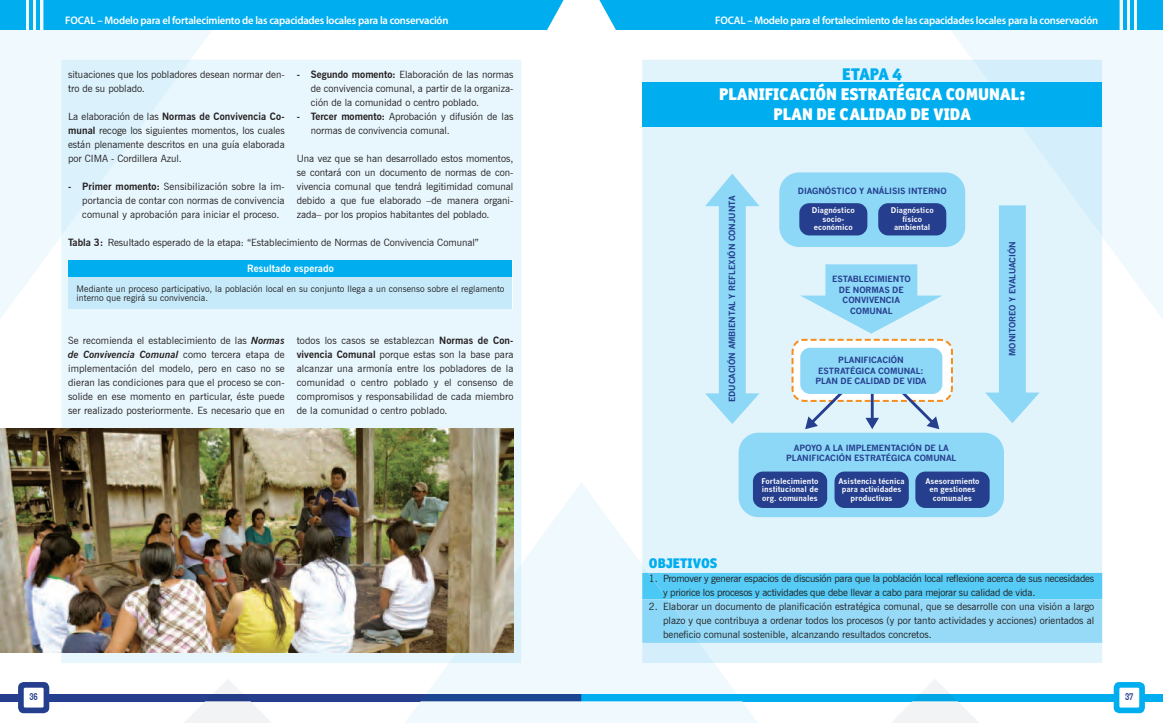
<style>
.page{position:relative;width:1163px;height:723px;background:#fff}
.page>*{position:absolute;margin:0;border:0;box-sizing:border-box;transform-origin:0 0}
.t1{font:900 17px/20px "Officina San ITC";color:#fff;text-align:center}
.t2{font:900 17px "Officina San ITC";letter-spacing:-.025em;color:#00aeef}
.t3{font:900 14px "Officina San ITC";color:#00aeef}
.t4{font:600 11px "Myriad Pro";letter-spacing:-.02em;color:#fff}
.t5{font:10px/14px "News Gothic BT";color:#231f20;text-align:justify}
.t6{font:10px/14px "News Gothic BT";letter-spacing:-.02em;color:#231f20}
.t7{font:700 10px "News Gothic BT";letter-spacing:.01em;color:#fff}
.t8{font:700 9.6px "Geometric Slab 703 BT";color:#253f8e;scale:.83 1}
.t9{font:9px/9px "News Gothic BT";letter-spacing:.01em;color:#231f20}
.t10{font:700 8.4px/10.5px "News Gothic";letter-spacing:-.01em;color:#253f8e;text-align:center}
.t11{font:700 7.7px/8.4px "News Gothic";color:#fff;text-align:center}
.s1{font-weight:700}
.s2{font-weight:700;font-style:italic}
</style>
<div class="page">
<div style="left:0;top:694px;width:581px;height:7px;background:#253f8e"></div>
<div style="left:581px;top:694px;width:581px;height:7px;background:#00aeef"></div>
<div style="left:18px;top:682px;width:31px;height:31px;background:#253f8e;border-radius:6px"></div>
<svg style="left:1113px;top:682px;width:31px;height:31px"></svg>
<div style="left:24px;top:688px;width:20px;height:19px;background:#fff"></div>
<div style="left:1119px;top:688px;width:19px;height:19px;background:#fff"></div>
<svg style="left:951px;top:0;width:211px;height:320px;fill:#f0f9fd"></svg>
<svg style="left:0;top:0;width:212px;height:319px;fill:#f0f9fd"></svg>
<svg style="left:890px;top:680px;width:89px;height:43px"></svg>
<svg style="left:183px;top:680px;width:89px;height:43px"></svg>
<div style="left:0;top:0;width:26px;height:30px;background:#00aeef"></div>
<div style="left:1136px;top:0;width:26px;height:30px;background:#00aeef"></div>
<hr style="left:29px;top:0;width:4px;height:30px;background:#00aeef">
<svg style="left:1129px;top:0;width:4px;height:30px"></svg>
<hr style="left:36px;top:0;width:4px;height:30px;background:#00aeef">
<svg style="left:1122px;top:0;width:4px;height:30px"></svg>
<div style="left:43px;top:0;width:521px;height:30px;background:#00aeef"></div>
<div style="left:599px;top:0;width:520px;height:30px;background:#00aeef"></div>
<svg style="left:405px;top:483px;width:353px;height:240px;fill:#f0f9fd"></svg>
<svg style="left:421px;top:694px;width:321px;height:7px"></svg>
<div style="left:61px;top:60px;width:460px;height:603px;background:#e8f6fd"></div>
<svg style="left:61px;top:60px;width:129px;height:176px;background:#e1f4fc"></svg>
<svg style="left:449px;top:564px;width:72px;height:99px"></svg>
<div style="left:642px;top:60px;width:459px;height:505px;background:#e1f4fc"></div>
<div style="left:642px;top:82px;width:459px;height:45px;background:#00aeef"></div>
<svg style="left:642px;top:565px;width:459px;height:98px;background:#99ddf8"></svg>
<div style="left:779px;top:172px;width:186px;height:75px;background:#8dd7f7;border-radius:20px"></div>
<svg style="left:705px;top:174px;width:54px;height:250px;background:#b6e5f9"></svg>
<svg style="left:972px;top:60px;width:129px;height:363px;background:#b8e6f9"></svg>
<svg style="left:791px;top:264px;width:161px;height:165px;background:#c8e5f2"></svg>
<div style="left:799px;top:203px;width:68px;height:32px;background:#253f8e;border-radius:10px"></div>
<div style="left:878px;top:203px;width:68px;height:32px;background:#253f8e;border-radius:10px"></div>
<div style="left:800px;top:348px;width:142px;height:46px;background:#8dd7f7;border-radius:10px"></div>
<div style="left:738px;top:433px;width:265px;height:84px;background:#8dd7f7;border-radius:20px"></div>
<div style="left:752px;top:471px;width:75px;height:37px;background:#253f8e;border-radius:10px"></div>
<div style="left:834px;top:471px;width:74px;height:37px;background:#253f8e;border-radius:10px"></div>
<div style="left:915px;top:471px;width:74px;height:37px;background:#253f8e;border-radius:10px"></div>
<div style="left:68px;top:260px;width:444px;height:17px;background:#00aeef"></div>
<div style="left:68px;top:277px;width:444px;height:31px;background:#c6eafa"></div>
<hr style="left:512px;top:277px;width:1px;height:31px;background:#fff">
<svg style="left:512px;top:260px;width:1px;height:17px"></svg>
<img style="left:0;top:428px;width:513px;height:224px">
<p class="t4" style="left:65px;top:13px;width:384px">FOCAL – Modelo para el fortalecimiento de las capacidades locales para la conservación</p>
<p class="t4" style="left:715px;top:13px;width:384px">FOCAL – Modelo para el fortalecimiento de las capacidades locales para la conservación</p>
<p class="t5" style="left:68px;top:67px;width:218px">situaciones que los pobladores desean normar den&shy;tro de su poblado.</p>
<p class="t5" style="left:68px;top:109px;width:218px">La elaboración de las <span class="s1">Normas de Convivencia Co&shy;munal</span> recoge los siguientes momentos, los cuales están plenamente descritos en una guía elaborada por CIMA - Cordillera Azul.</p>
<p class="t5" style="left:82px;top:179px;width:204px;text-indent:-14px"><span class="s1">- Primer momento:</span> Sensibilización sobre la im&shy;portancia de contar con normas de convivencia comunal y aprobación para iniciar el proceso.</p>
<p class="t5" style="left:311px;top:67px;width:204px;text-indent:-14px"><span class="s1">- Segundo momento:</span> Elaboración de las normas de convivencia comunal, a partir de la organiza&shy;ción de la comunidad o centro poblado.</p>
<p class="t5" style="left:311px;top:109px;width:204px;text-indent:-14px"><span class="s1">- Tercer momento:</span> Aprobación y difusión de las normas de convivencia comunal.</p>
<p class="t5" style="left:297px;top:151px;width:218px">Una vez que se han desarrollado estos momentos, se contará con un documento de normas de con&shy;vivencia comunal que tendrá legitimidad comunal debido a que fue elaborado –de manera organi&shy;zada– por los propios habitantes del poblado.</p>
<p class="t5" style="left:68px;top:235px;width:412px"><span class="s1">Tabla 3:</span> Resultado esperado de la etapa: “Establecimiento de Normas de Convivencia Comunal”</p>
<p class="t7" style="left:247px;top:263px;width:88px">Resultado esperado</p>
<p class="t9" style="left:77px;top:284px;width:429px">Mediante un proceso participativo, la población local en su conjunto llega a un consenso sobre el reglamento interno que regirá su convivencia.</p>
<p class="t5" style="left:68px;top:333px;width:218px">Se recomienda el establecimiento de las <span class="s2">Normas de Convivencia Comunal</span> como tercera etapa de implementación del modelo, pero en caso no se dieran las condiciones para que el proceso se con&shy;solide en ese momento en particular, éste puede ser realizado posteriormente. Es necesario que en</p>
<p class="t5" style="left:297px;top:333px;width:218px">todos los casos se establezcan <span class="s1">Normas de Con&shy;vivencia Comunal</span> porque estas son la base para alcanzar una armonía entre los pobladores de la comunidad o centro poblado y el consenso de compromisos y responsabilidad de cada miembro de la comunidad o centro poblado.</p>
<h1 class="t2" style="left:842px;top:63px;width:61px">ETAPA 4</h1>
<h1 class="t1" style="left:719px;top:84px;width:307px">PLANIFICACIÓN ESTRATÉGICA COMUNAL:<br>PLAN DE CALIDAD DE VIDA</h1>
<p class="t10" style="left:726px;top:402px;width:208px;rotate:-90deg">EDUCACIÓN AMBIENTAL Y REFLEXIÓN CONJUNTA</p>
<p class="t10" style="left:797px;top:185px;width:150px">DIAGNÓSTICO Y ANÁLISIS INTERNO</p>
<p class="t11" style="left:811px;top:206px;width:44px">Diagnóstico socio&shy;económico</p>
<p class="t11" style="left:890px;top:206px;width:44px">Diagnóstico físico ambiental</p>
<p class="t10" style="left:832px;top:273px;width:80px">ESTABLECIMIENTO<br>DE NORMAS DE<br>CONVIVENCIA<br>COMUNAL</p>
<p class="t10" style="left:815px;top:355px;width:112px">PLANIFICACIÓN<br>ESTRATÉGICA COMUNAL:<br>PLAN DE CALIDAD DE VIDA</p>
<p class="t10" style="left:786px;top:442px;width:172px">APOYO A LA IMPLEMENTACIÓN DE LA<br>PLANIFICACIÓN ESTRATÉGICA COMUNAL</p>
<p class="t11" style="left:761px;top:477px;width:58px;text-align:justify">Fortalecimiento institucional de org. comunales</p>
<p class="t11" style="left:838px;top:477px;width:68px">Asistencia técnica para actividades productivas</p>
<p class="t11" style="left:925px;top:477px;width:56px">Asesoramiento en gestiones comunales</p>
<p class="t10" style="left:1006px;top:356px;width:116px;rotate:-90deg">MONITOREO Y EVALUACIÓN</p>
<h2 class="t3" style="left:649px;top:554px;width:70px">OBJETIVOS</h2>
<p class="t6" style="left:663px;top:571px;width:432px;text-indent:-14px">1. Promover y generar espacios de discusión para que la población local reflexione acerca de sus necesidades y priorice los procesos y actividades que debe llevar a cabo para mejorar su calidad de vida.</p>
<p class="t5" style="left:663px;top:599px;width:432px;text-indent:-14px">2. Elaborar un documento de planificación estratégica comunal, que se desarrolle con una visión a largo plazo y que contribuya a ordenar todos los procesos (y por tanto actividades y acciones) orientados al beneficio comunal sostenible, alcanzando resultados concretos.</p>
<p class="t8" style="left:29px;top:691px;width:12px">36</p>
<p class="t8" style="left:1124px;top:691px;width:12px">37</p>
</div>
